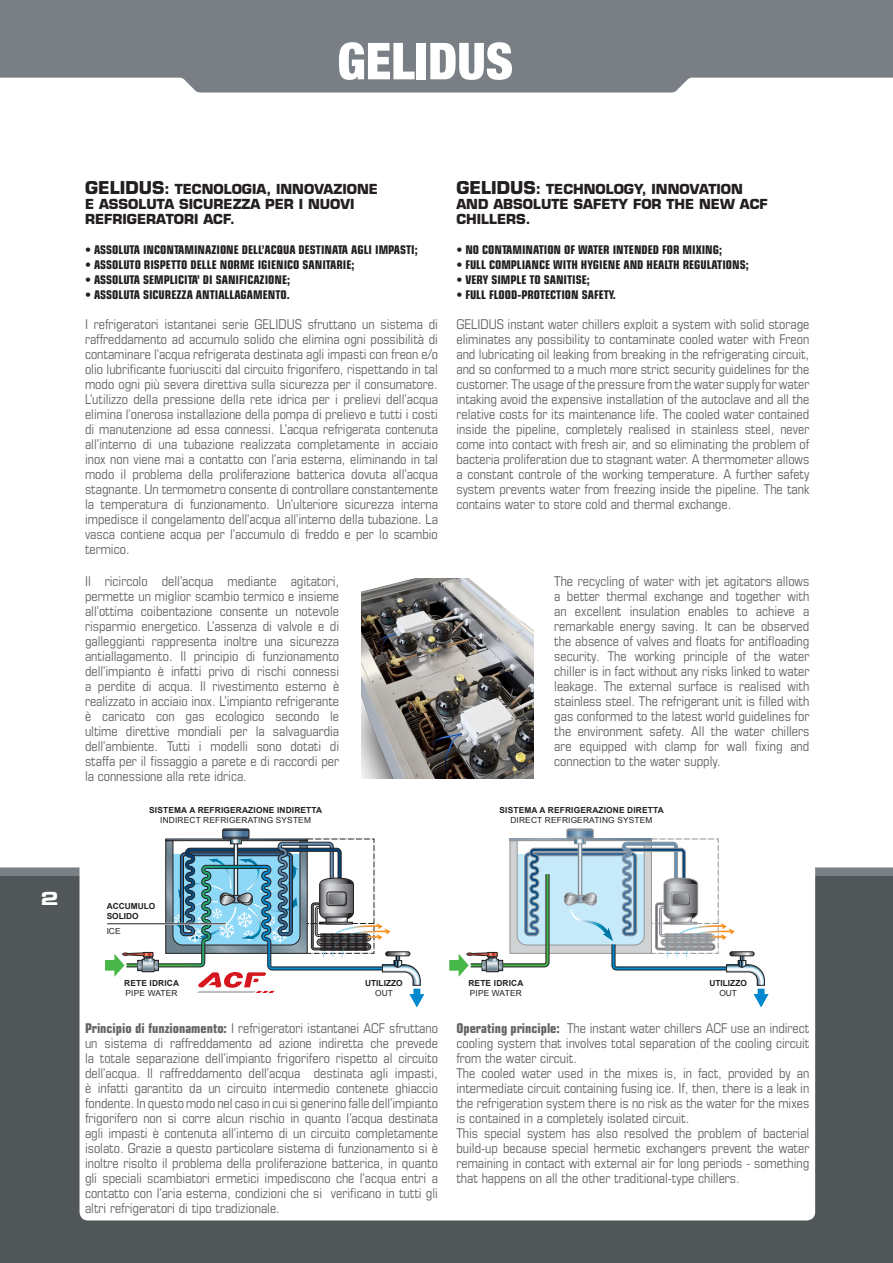
<style>
.page{position:relative;width:893px;height:1263px;background:#fff}
.page>*{position:absolute;margin:0;border:0;box-sizing:border-box;transform-origin:0 0}
.t1{font:900 condensed 51px "Helvetica Neue";color:#fff}
.t2{font:18px "Eurostile Bold Extended Two";color:#fff}
.t3{font:condensed 13.5px/15px "Eurostile";color:#636366;text-align:justify}
.t4{font:700 13.5px/15px "Eurostile";color:#231f20}
.t5{font:700 condensed 12px "Eurostile";color:#231f20}
.t6{font:700 8.4px/10.1px "Arial";letter-spacing:.02em;color:#231f20}
.t7{font:700 8.4px/10.1px "Arial";color:#231f20;text-align:center}
.t8{font:8.4px "Arial";color:#231f20}
.s1{font-size:17.25px}
.s2{font-size:15px}
.s3{font-weight:400}
.s4{font-weight:700}
</style>
<div class="page">
<div style="left:0;top:876px;width:893px;height:387px;background:#515659"></div>
<svg style="left:0;top:0;width:893px;height:92px;background:#82878c"></svg>
<img style="left:361px;top:578px;width:172px;height:200px">
<div style="left:80px;top:846px;width:735px;height:374px;background:#fff;border-radius:9px"></div>
<svg style="left:0;top:829px;width:893px;height:178px"></svg>
<p class="t1" style="left:337px;top:19px;width:177px">GELIDUS</p>
<p class="t2" style="left:41px;top:886px;width:19px">2</p>
<p class="t4" style="left:85px;top:181px;width:294px"><span class="s1">GELIDUS</span><span class="s2">:</span> TECNOLOGIA, INNOVAZIONE<br>E ASSOLUTA SICUREZZA PER I NUOVI<br>REFRIGERATORI ACF.</p>
<p class="t5" style="left:85px;top:242px;width:334px">• ASSOLUTA INCONTAMINAZIONE DELL’ACQUA DESTINATA AGLI IMPASTI;</p>
<p class="t5" style="left:85px;top:257px;width:271px">• ASSOLUTO RISPETTO DELLE NORME IGIENICO SANITARIE;</p>
<p class="t5" style="left:85px;top:272px;width:207px">• ASSOLUTA SEMPLICITA’ DI SANIFICAZIONE;</p>
<p class="t5" style="left:85px;top:287px;width:206px">• ASSOLUTA SICUREZZA ANTIALLAGAMENTO.</p>
<p class="t3" style="left:85px;top:316px;width:354px">I refrigeratori istantanei serie GELIDUS sfruttano un sistema di raffreddamento ad accumulo solido che elimina ogni possibilità di contaminare l’acqua refrigerata destinata agli impasti con freon e/o olio lubrificante fuoriusciti dal circuito frigorifero, rispettando in tal modo ogni più severa direttiva sulla sicurezza per il consumatore.<br>L’utilizzo della pressione della rete idrica per i prelievi dell’acqua elimina l’onerosa installazione della pompa di prelievo e tutti i costi di manutenzione ad essa connessi. L’acqua refrigerata contenuta all’interno di una tubazione realizzata completamente in acciaio inox non viene mai a contatto con l’aria esterna, eliminando in tal modo il problema della proliferazione batterica dovuta all’acqua stagnante. Un termometro consente di controllare constantemente la temperatura di funzionamento. Un’ulteriore sicurezza interna impedisce il congelamento dell’acqua all’interno della tubazione. La vasca contiene acqua per l’accumulo di freddo e per lo scambio termico.</p>
<p class="t3" style="left:85px;top:573px;width:256px">Il ricircolo dell’acqua mediante agitatori, permette un miglior scambio termico e insieme all’ottima coibentazione consente un notevole risparmio energetico. L’assenza di valvole e di galleggianti rappresenta inoltre una sicurezza antiallagamento. Il principio di funzionamento dell’impianto è infatti privo di rischi connessi a perdite di acqua. Il rivestimento esterno è realizzato in acciaio inox. L’impianto refrigerante è caricato con gas ecologico secondo le ultime direttive mondiali per la salvaguardia dell’ambiente. Tutti i modelli sono dotati di staffa per il fissaggio a parete e di raccordi per la connessione alla rete idrica.</p>
<p class="t6" style="left:149px;top:806px;width:174px;text-align:center">SISTEMA A REFRIGERAZIONE INDIRETTA<br><span class="s3">INDIRECT REFRIGERATING SYSTEM</span></p>
<p class="t4" style="left:456px;top:181px;width:288px"><span class="s1">GELIDUS</span><span class="s2">:</span> TECHNOLOGY, INNOVATION</p>
<p class="t4" style="left:456px;top:196px;width:313px">AND ABSOLUTE SAFETY FOR THE NEW ACF<br>CHILLERS.</p>
<p class="t5" style="left:456px;top:242px;width:267px">• NO CONTAMINATION OF WATER INTENDED FOR MIXING;</p>
<p class="t5" style="left:456px;top:257px;width:294px">• FULL COMPLIANCE WITH HYGIENE AND HEALTH REGULATIONS;</p>
<p class="t5" style="left:456px;top:272px;width:135px">• VERY SIMPLE TO SANITISE;</p>
<p class="t5" style="left:456px;top:287px;width:161px">• FULL FLOOD-PROTECTION SAFETY.</p>
<p class="t3" style="left:456px;top:316px;width:354px">GELIDUS instant water chillers exploit a system with solid storage eliminates any possibility to contaminate cooled water with Freon and lubricating oil leaking from breaking in the refrigerating circuit, and so conformed to a much more strict security guidelines for the customer. The usage of the pressure from the water supply for water intaking avoid the expensive installation of the autoclave and all the relative costs for its maintenance life. The cooled water contained inside the pipeline, completely realised in stainless steel, never come into contact with fresh air, and so eliminating the problem of bacteria proliferation due to stagnant water. A thermometer allows a constant controle of the working temperature. A further safety system prevents water from freezing inside the pipeline. The tank contains water to store cold and thermal exchange.</p>
<p class="t3" style="left:554px;top:573px;width:257px">The recycling of water with jet agitators allows a better thermal exchange and together with an excellent insulation enables to achieve a remarkable energy saving. It can be observed the absence of valves and floats for antifloading security. The working principle of the water chiller is in fact without any risks linked to water leakage. The external surface is realised with stainless steel. The refrigerant unit is filled with gas conformed to the latest world guidelines for the environment safety. All the water chillers are equipped with clamp for wall fixing and connection to the water supply.</p>
<p class="t6" style="left:499px;top:805px;width:166px;text-align:center">SISTEMA A REFRIGERAZIONE DIRETTA<br><span class="s3">DIRECT REFRIGERATING SYSTEM</span></p>
<p class="t7" style="left:107px;top:901px;width:50px;text-align:left">ACCUMULO<br>SOLIDO</p>
<p class="t8" style="left:107px;top:925px;width:15px">ICE</p>
<p class="t6" style="left:124px;top:979px;width:56px">RETE IDRICA<br><span class="s3">PIPE WATER</span></p>
<p class="t7" style="left:709px;top:979px;width:39px">UTILIZZO<br><span class="s3">OUT</span></p>
<p class="t7" style="left:365px;top:979px;width:39px">UTILIZZO<br><span class="s3">OUT</span></p>
<p class="t6" style="left:468px;top:979px;width:56px">RETE IDRICA<br><span class="s3">PIPE WATER</span></p>
<p class="t3" style="left:85px;top:1020px;width:354px"><span class="s4">Principio di funzionamento:</span> I refrigeratori istantanei ACF sfruttano un sistema di raffreddamento ad azione indiretta che prevede la totale separazione dell’impianto frigorifero rispetto al circuito dell’acqua. Il raffreddamento dell’acqua destinata agli impasti, è infatti garantito da un circuito intermedio contenete ghiaccio fondente. In questo modo nel caso in cui si generino falle dell’impianto frigorifero non si corre alcun rischio in quanto l’acqua destinata agli impasti è contenuta all’interno di un circuito completamente isolato. Grazie a questo particolare sistema di funzionamento si è inoltre risolto il problema della proliferazione batterica, in quanto gli speciali scambiatori ermetici impediscono che l’acqua entri a contatto con l’aria esterna, condizioni che si verificano in tutti gli altri refrigeratori di tipo tradizionale.</p>
<p class="t3" style="left:456px;top:1020px;width:354px"><span class="s4">Operating principle:</span> The instant water chillers ACF use an indirect cooling system that involves total separation of the cooling circuit from the water circuit.</p>
<p class="t3" style="left:456px;top:1065px;width:354px">The cooled water used in the mixes is, in fact, provided by an intermediate circuit containing fusing ice. If, then, there is a leak in the refrigeration system there is no risk as the water for the mixes is contained in a completely isolated circuit.</p>
<p class="t3" style="left:456px;top:1125px;width:354px">This special system has also resolved the problem of bacterial build-up because special hermetic exchangers prevent the water remaining in contact with external air for long periods - something that happens on all the other traditional-type chillers.</p>
</div>
